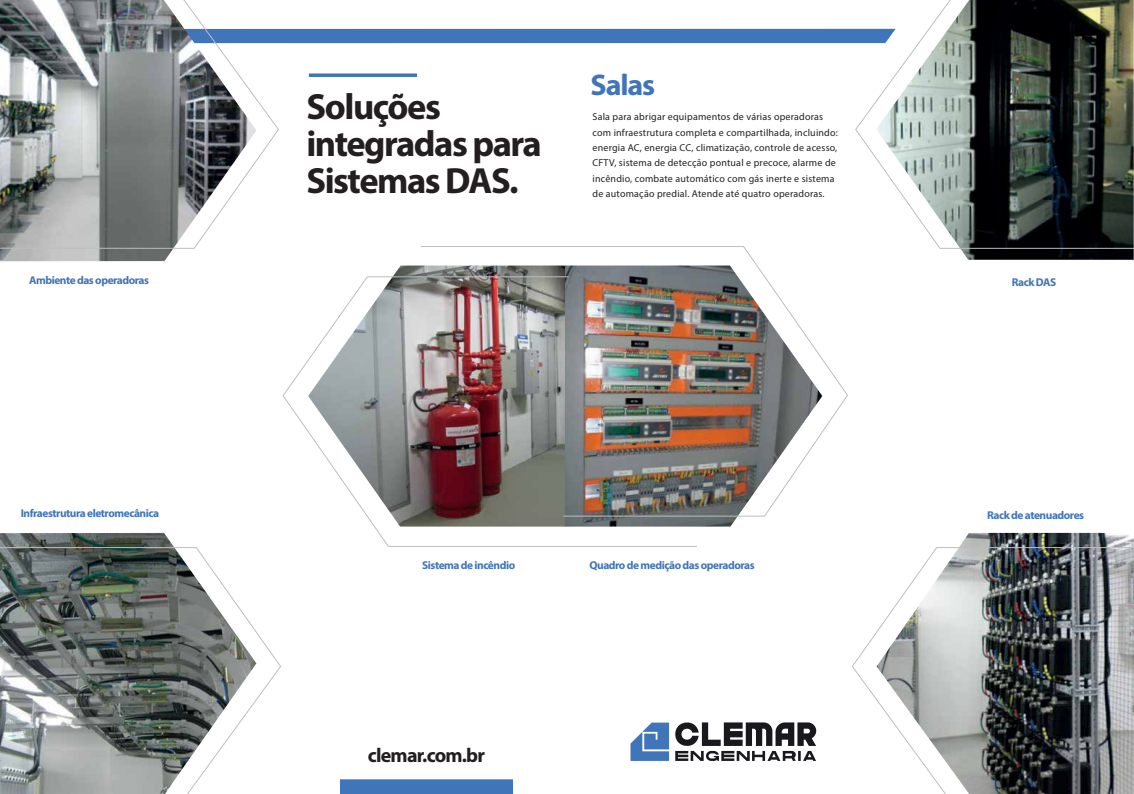
<style>
.page{position:relative;width:1134px;height:794px;background:#fff}
.page>*{position:absolute;margin:0;border:0;box-sizing:border-box;transform-origin:0 0}
.t1{font:700 36.5px/37.1px "Myriad Pro";letter-spacing:-.04em;color:#231f20}
.t2{font:700 30px "Myriad Pro";letter-spacing:-.04em;color:#4175ba}
.t3{font:700 20px "Myriad Pro";letter-spacing:-.04em;color:#231f20}
.t4{font:700 11.3px "Myriad Pro";letter-spacing:-.04em;color:#4175ba}
.t5{font:10px/15.4px "Myriad Pro";letter-spacing:.02em;color:#231f20}
</style>
<div class="page">
<img style="left:960px;top:249px;width:174px;height:12px">
<img style="left:0;top:533px;width:173px;height:13px">
<img style="left:960px;top:533px;width:174px;height:13px">
<svg style="left:279px;top:29px;width:576px;height:48px"></svg>
<img style="left:0;top:249px;width:173px;height:12px">
<svg style="left:630px;top:722px;width:39px;height:39px"></svg>
<svg style="left:675px;top:722px;width:141px;height:39px"></svg>
<svg style="left:852px;top:546px;width:280px;height:248px"></svg>
<svg style="left:0;top:546px;width:281px;height:248px"></svg>
<svg style="left:282px;top:276px;width:416px;height:271px"></svg>
<svg style="left:0;top:0;width:279px;height:249px"></svg>
<svg style="left:855px;top:0;width:279px;height:249px"></svg>
<img style="left:420px;top:246px;width:428px;height:271px">
<svg style="left:1132px;top:546px;width:2px;height:248px"></svg>
<div style="left:340px;top:779px;width:173px;height:15px;background:#4175ba"></div>
<p class="t4" style="left:29px;top:273px;width:121px">Ambiente das operadoras</p>
<p class="t4" style="left:21px;top:506px;width:140px">Infraestrutura eletromecânica</p>
<h1 class="t1" style="left:306px;top:87px;width:237px">Soluções integradas para<br>Sistemas DAS.</h1>
<h2 class="t2" style="left:591px;top:65px;width:66px">Salas</h2>
<p class="t5" style="left:592px;top:109px;width:247px">Sala para abrigar equipamentos de várias operadoras com infraestrutura completa e compartilhada, incluindo: energia AC, energia CC, climatização, controle de acesso, CFTV, sistema de detecção pontual e precoce, alarme de incêndio, combate automático com gás inerte e sistema de automação predial. Atende até quatro operadoras.</p>
<p class="t4" style="left:422px;top:557px;width:95px">Sistema de incêndio</p>
<p class="t4" style="left:589px;top:557px;width:167px">Quadro de medição das operadoras</p>
<h3 class="t3" style="left:368px;top:742px;width:119px">clemar.com.br</h3>
<p class="t4" style="left:1012px;top:275px;width:46px">Rack DAS</p>
<p class="t4" style="left:987px;top:508px;width:98px">Rack de atenuadores</p>
</div>
